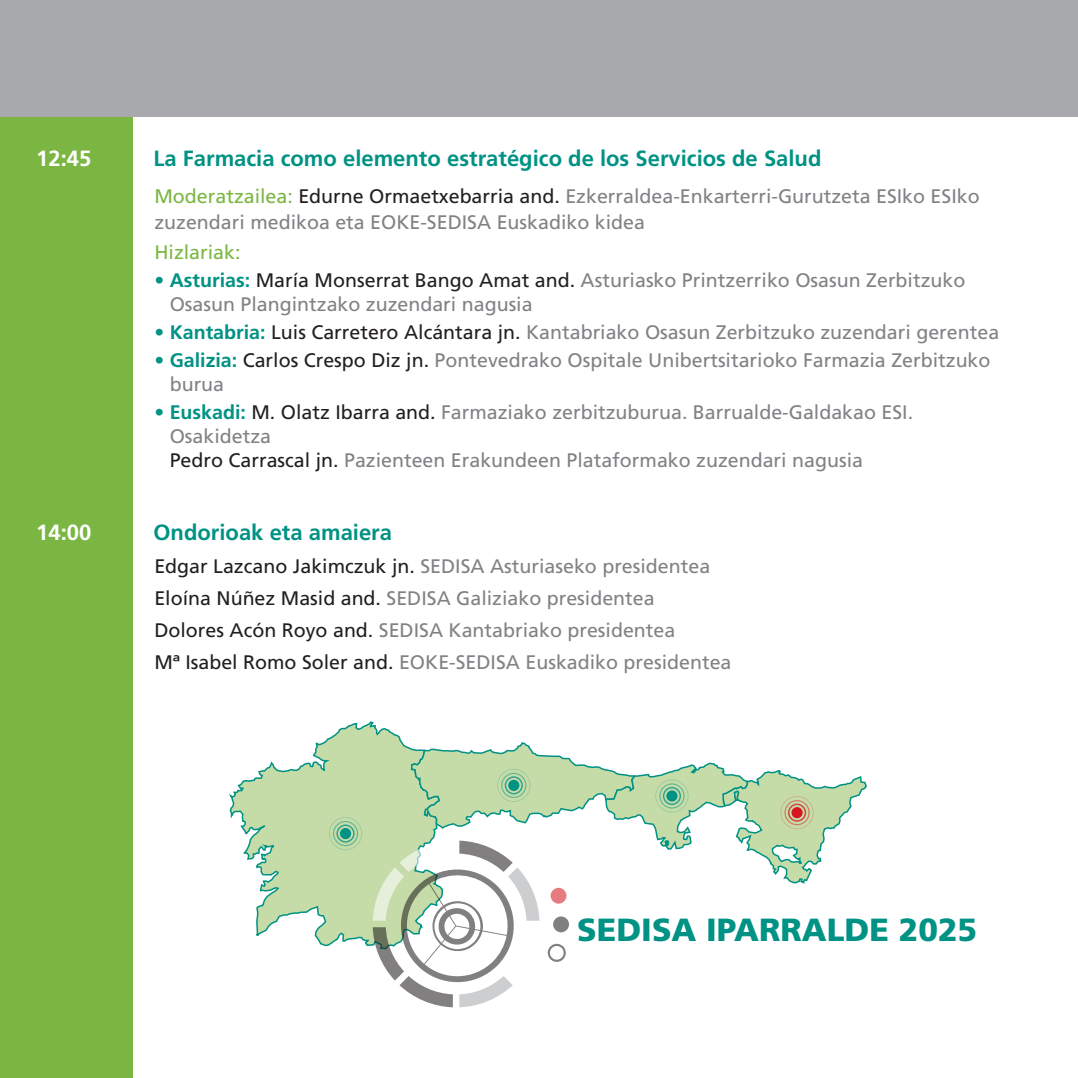
<style>
.page{position:relative;width:1078px;height:1078px;background:#fff}
.page>*{position:absolute;margin:0;border:0;box-sizing:border-box;transform-origin:0 0}
.t1{font:900 32px "Frutiger";color:#009284}
.t2{font:700 22px "Frutiger";color:#009284}
.t3{font:700 22px "Frutiger";color:#fff}
.t4{font:19.6px/24px "Frutiger";color:#808285}
.t5{font:19.6px "Frutiger";color:#7bb642}
.s1{color:#7bb642}
.s2{color:#231f20}
.s3{font-weight:700;color:#009284}
</style>
<div class="page">
<div style="left:0;top:25px;width:132px;height:1052px;background:#7bb642"></div>
<div style="left:0;top:0;width:1077px;height:117px;background:#a8a9ad"></div>
<svg style="left:229px;top:721px;width:173px;height:226px"></svg>
<svg style="left:329px;top:816px;width:33px;height:33px"></svg>
<svg style="left:372px;top:741px;width:495px;height:266px"></svg>
<svg style="left:550px;top:887px;width:16px;height:16px"></svg>
<p class="t3" style="left:36px;top:146px;width:57px">12:45</p>
<p class="t2" style="left:153px;top:146px;width:669px">La Farmacia como elemento estratégico de los Servicios de Salud</p>
<p class="t4" style="left:154px;top:183px;width:826px;line-height:26px"><span class="s1">Moderatzailea:</span> <span class="s2">Edurne Ormaetxebarria and.</span> Ezkerraldea-Enkarterri-Gurutzeta ESIko ESIko zuzendari medikoa eta EOKE-SEDISA Euskadiko kidea</p>
<p class="t5" style="left:154px;top:240px;width:88px">Hizlariak:</p>
<p class="t4" style="left:170px;top:268px;width:797px;text-indent:-15px"><span class="s3">• Asturias:</span> <span class="s2">María Monserrat Bango Amat and.</span> Asturiasko Printzerriko Osasun Zerbitzuko<br>Osasun Plangintzako zuzendari nagusia</p>
<p class="t4" style="left:154px;top:320px;width:846px"><span class="s3">• Kantabria:</span> <span class="s2">Luis Carretero Alcántara jn.</span> Kantabriako Osasun Zerbitzuko zuzendari gerentea</p>
<p class="t4" style="left:170px;top:348px;width:822px;text-indent:-15px"><span class="s3">• Galizia:</span> <span class="s2">Carlos Crespo Diz jn.</span> Pontevedrako Ospitale Unibertsitarioko Farmazia Zerbitzuko burua</p>
<p class="t4" style="left:170px;top:400px;width:744px;text-indent:-15px"><span class="s3">• Euskadi:</span> <span class="s2">M. Olatz Ibarra and.</span> Farmaziako zerbitzuburua. Barrualde-Galdakao ESI.<br>Osakidetza<br><span class="s2">Pedro Carrascal jn.</span> Pazienteen Erakundeen Plataformako zuzendari nagusia</p>
<p class="t3" style="left:36px;top:519px;width:57px">14:00</p>
<p class="t2" style="left:153px;top:519px;width:240px">Ondorioak eta amaiera</p>
<p class="t4" style="left:154px;top:550px;width:578px;line-height:32px"><span class="s2">Edgar Lazcano Jakimczuk jn.</span> SEDISA Asturiaseko presidentea <span class="s2">Eloína Núñez Masid and.</span> SEDISA Galiziako presidentea<br><span class="s2">Dolores Acón Royo and.</span> SEDISA Kantabriako presidentea<br><span class="s2">Mª Isabel Romo Soler and.</span> EOKE-SEDISA Euskadiko presidentea</p>
<h1 class="t1" style="left:577px;top:910px;width:401px">SEDISA IPARRALDE 2025</h1>
</div>
